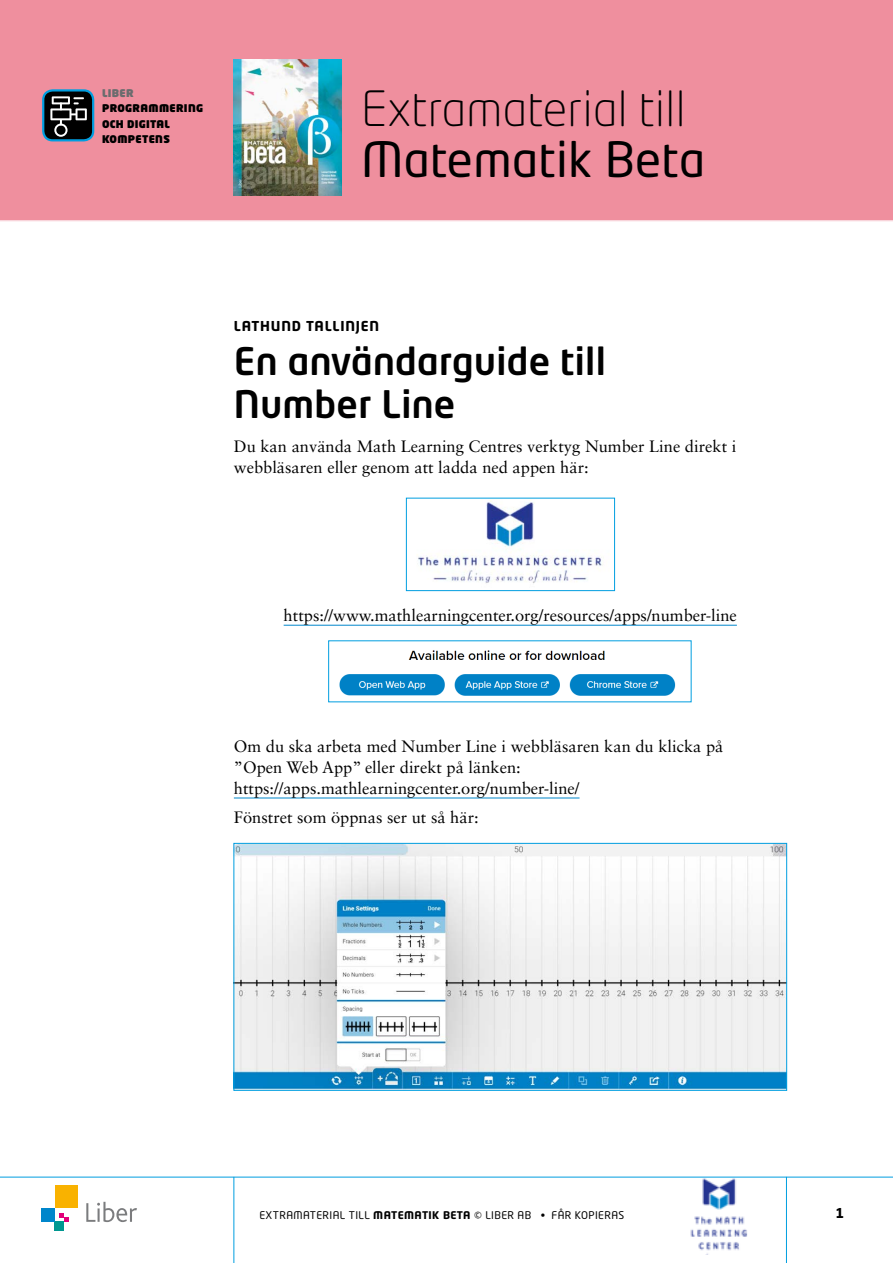
<style>
.page{position:relative;width:893px;height:1263px;background:#fff}
.page>*{position:absolute;margin:0;border:0;box-sizing:border-box;transform-origin:0 0}
.t1{font:300 48px "Neo Tech Std";letter-spacing:.01em;color:#000}
.t2{font:48px "Neo Tech Std";letter-spacing:.01em;color:#000}
.t3{font:500 37.5px/43.5px "Neo Tech Std";letter-spacing:.01em;color:#000}
.t4{font:16.5px/21px "Sabon LT Std";color:#000}
.t5{font:700 13.5px "Neo Tech Std";letter-spacing:.06em;color:#000}
.t6{font:10.5px "Neo Tech Std";letter-spacing:.04em;color:#000}
.t7{font:900 10.5px/15.1px "Neo Tech Std";letter-spacing:.03em;color:#000}
.t8{font:900 10.5px "Neo Tech Std";letter-spacing:.03em;color:#6b6c6e}
.s1{font-weight:700}
</style>
<div class="page">
<img style="left:681px;top:1176px;width:73px;height:78px">
<hr style="left:0;top:1177px;width:893px;height:1px;background:#009ee0">
<hr style="left:234px;top:1177px;width:1px;height:86px;background:#009ee0">
<hr style="left:786px;top:1177px;width:1px;height:86px;background:#009ee0">
<div style="left:55px;top:1222px;width:9px;height:9px;background:#009790"></div>
<div style="left:41px;top:1208px;width:14px;height:14px;background:#0086cb"></div>
<div style="left:55px;top:1185px;width:22px;height:23px;background:#f9b200"></div>
<svg style="left:59px;top:1213px;width:9px;height:9px"></svg>
<svg style="left:86px;top:1202px;width:51px;height:20px"></svg>
<div style="left:0;top:0;width:893px;height:222px;background:#ef8f9e"></div>
<img style="left:234px;top:60px;width:108px;height:135px">
<div style="left:43px;top:90px;width:50px;height:50px;background:#000;border-radius:9px"></div>
<div style="left:42px;top:89px;width:52px;height:52px;border:2px solid #009ee0;border-radius:9px"></div>
<svg style="left:50px;top:96px;width:37px;height:41px"></svg>
<hr style="left:284px;top:625px;width:453px;height:1px;background:#0086cb">
<hr style="left:234px;top:798px;width:345px;height:1px;background:#0086cb">
<img style="left:418px;top:500px;width:184px;height:84px">
<div style="left:406px;top:498px;width:209px;height:93px;border:1px solid #009ee0"></div>
<img style="left:339px;top:650px;width:337px;height:46px">
<img style="left:235px;top:845px;width:550px;height:244px">
<div style="left:233px;top:843px;width:554px;height:248px;border:1px solid #009ee0"></div>
<p class="t8" style="left:102px;top:86px;width:33px">LIBER</p>
<p class="t7" style="left:102px;top:101px;width:103px">PROGRAMMERING<br>OCH DIGITAL<br>KOMPETENS</p>
<h1 class="t1" style="left:361px;top:80px;width:325px">Extramaterial till</h1>
<h1 class="t2" style="left:361px;top:130px;width:345px">Matematik Beta</h1>
<p class="t5" style="left:234px;top:318px;width:147px">LATHUND TALLINJEN</p>
<h2 class="t3" style="left:234px;top:338px;width:374px">En användarguide till<br>Number Line</h2>
<p class="t4" style="left:234px;top:436px;width:504px">Du kan använda Math Learning Centres verktyg Number Line direkt i webbläsaren eller genom att ladda ned appen här:</p>
<p class="t4" style="left:284px;top:604px;width:455px">https://www.mathlearningcenter.org/resources/apps/number-line</p>
<p class="t4" style="left:234px;top:735px;width:491px">Om du ska arbeta med Number Line i webbläsaren kan du klicka på ”Open Web App” eller direkt på länken: https://apps.mathlearningcenter.org/number-line/</p>
<p class="t4" style="left:234px;top:807px;width:246px">Fönstret som öppnas ser ut så här:</p>
<p class="t6" style="left:259px;top:1208px;width:367px">EXTRAMATERIAL TILL <span class="s1">MATEMATIK BETA</span> © LIBER AB • FÅR KOPIERAS</p>
<p class="t5" style="left:835px;top:1204px;width:10px">1</p>
</div>
